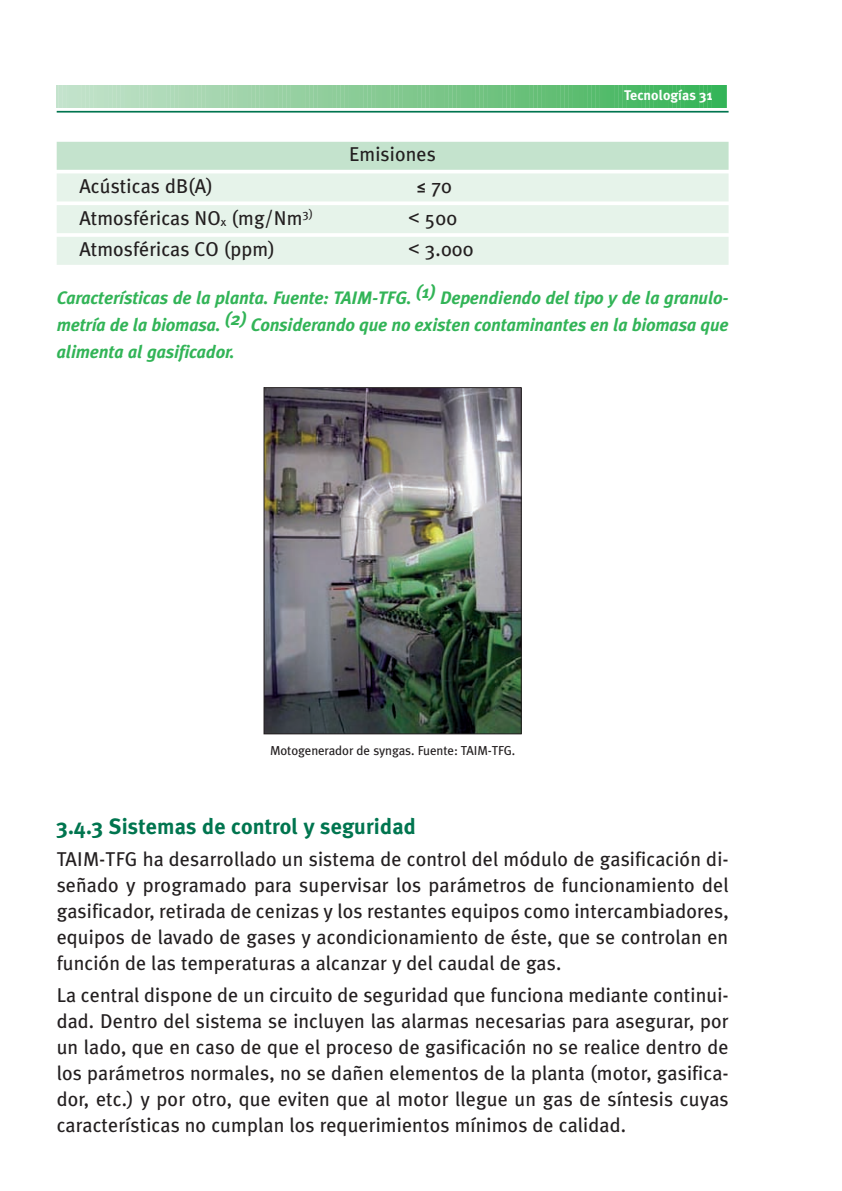
<style>
.page{position:relative;width:842px;height:1191px;background:#fff}
.page>*{position:absolute;margin:0;border:0;box-sizing:border-box;transform-origin:0 0}
.t1{font:700 22px "Meta Plus";letter-spacing:.005em;color:#00754f}
.t2{font:20px/26px "Meta Plus";letter-spacing:.005em;color:#231f20;text-align:justify}
.t3{font:italic 700 18px/27px "Meta Plus";letter-spacing:-.01em;color:#32b457;text-align:justify}
.t4{font:700 14px "Meta Plus";letter-spacing:.005em;color:#fff}
.t5{font:13px "Meta Plus";letter-spacing:-.01em;color:#231f20}
.s1{font-family:"Gill Sans"}
</style>
<div class="page">
<div style="left:57px;top:142px;width:672px;height:28px;background:#c4e3cd"></div>
<div style="left:57px;top:173px;width:672px;height:28px;background:#e6f3ea"></div>
<div style="left:57px;top:205px;width:672px;height:28px;background:#e6f3ea"></div>
<div style="left:57px;top:237px;width:672px;height:28px;background:#e6f3ea"></div>
<svg style="left:57px;top:85px;width:668px;height:23px;background:#82ca92"></svg>
<hr style="left:57px;top:111px;width:672px;height:2px;background:#00754f">
<img style="left:265px;top:389px;width:255px;height:343px">
<div style="left:263px;top:387px;width:259px;height:347px;border:1px solid #231f20"></div>
<p class="t2" style="left:349px;top:141px;width:88px">Emisiones</p>
<p class="t4" style="left:624px;top:87px;width:90px">Tecnologías 31</p>
<p class="t2" style="left:79px;top:173px;width:135px">Acústicas dB(A)</p>
<p class="t2" style="left:417px;top:173px;width:37px">≤ 70</p>
<p class="t2" style="left:79px;top:205px;width:235px">Atmosféricas NO<sub>x</sub> (mg/Nm<sup>3)</sup></p>
<p class="t2" style="left:408px;top:205px;width:50px"><span class="s1">&lt;</span> 500</p>
<p class="t2" style="left:79px;top:236px;width:197px">Atmosféricas CO (ppm)</p>
<p class="t2" style="left:408px;top:236px;width:67px"><span class="s1">&lt;</span> 3.000</p>
<p class="t3" style="left:57px;top:284px;width:673px">Características de la planta. Fuente: TAIM-TFG. (1) Dependiendo del tipo y de la granulo&shy;metría de la biomasa. (2) Considerando que no existen contaminantes en la biomasa que alimenta al gasificador.</p>
<p class="t5" style="left:270px;top:742px;width:247px">Motogenerador de syngas. Fuente: TAIM-TFG.</p>
<h4 class="t1" style="left:57px;top:814px;width:361px">3.4.3 Sistemas de control y seguridad</h4>
<p class="t2" style="left:57px;top:846px;width:674px">TAIM-TFG ha desarrollado un sistema de control del módulo de gasificación di&shy;señado y programado para supervisar los parámetros de funcionamiento del gasificador, retirada de cenizas y los restantes equipos como intercambiadores, equipos de lavado de gases y acondicionamiento de éste, que se controlan en función de las temperaturas a alcanzar y del caudal de gas.</p>
<p class="t2" style="left:57px;top:981px;width:674px">La central dispone de un circuito de seguridad que funciona mediante continui&shy;dad. Dentro del sistema se incluyen las alarmas necesarias para asegurar, por un lado, que en caso de que el proceso de gasificación no se realice dentro de los parámetros normales, no se dañen elementos de la planta (motor, gasifica&shy;dor, etc.) y por otro, que eviten que al motor llegue un gas de síntesis cuyas características no cumplan los requerimientos mínimos de calidad.</p>
</div>
